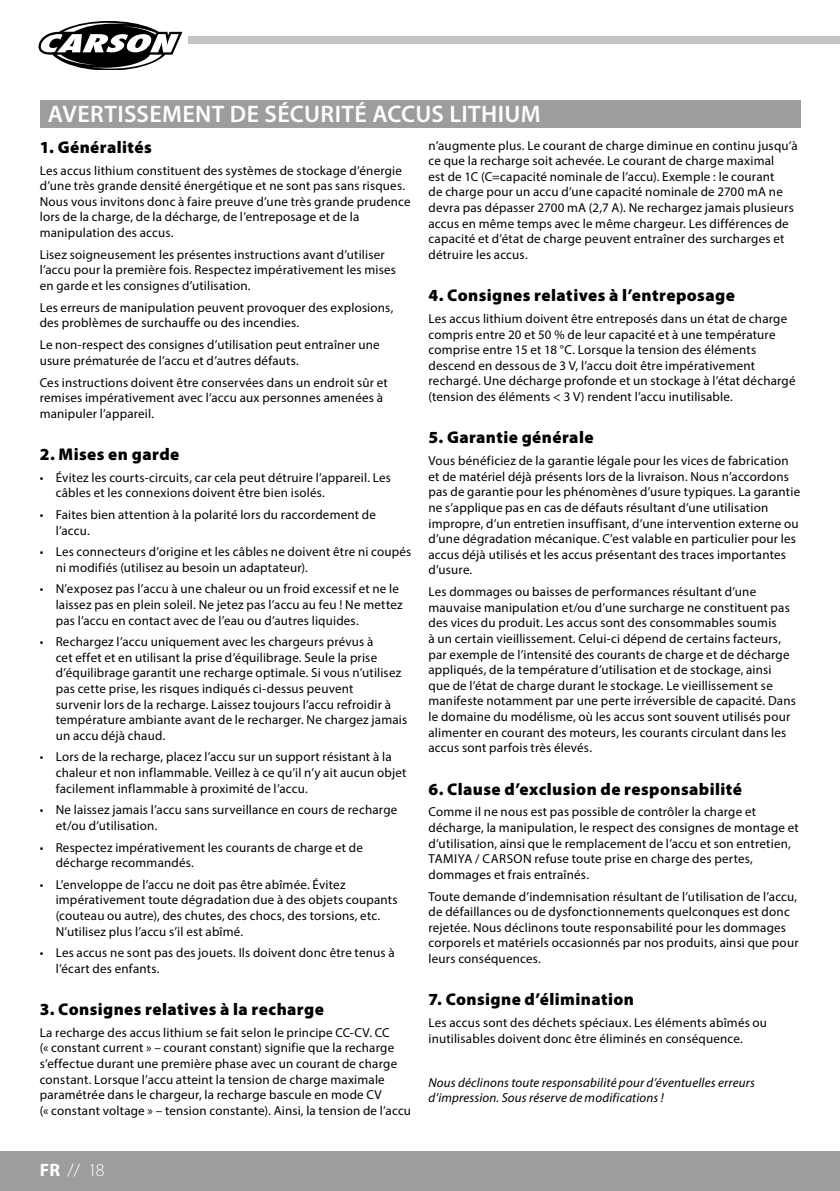
<style>
.page{position:relative;width:840px;height:1191px;background:#fff}
.page>*{position:absolute;margin:0;border:0;box-sizing:border-box;transform-origin:0 0}
.t1{font:600 24px "Myriad Pro";letter-spacing:.015em;color:#fff}
.t2{font:300 18px "Myriad Pro";color:#fff}
.t3{font:900 17px "Myriad Pro";letter-spacing:.025em;color:#000}
.t4{font:13px/15.6px "Myriad Pro";letter-spacing:.015em;color:#000}
.t5{font:italic 13px/15.6px "Myriad Pro";letter-spacing:.015em;color:#000}
.s1{font-weight:700}
</style>
<div class="page">
<div style="left:0;top:1151px;width:839px;height:40px;background:#9c9d9d"></div>
<hr style="left:839px;top:1151px;width:1px;height:40px;background:#9c9d9d">
<div style="left:188px;top:36px;width:651px;height:8px;background:#c5c6c6"></div>
<svg style="left:38px;top:21px;width:145px;height:48px"></svg>
<div style="left:40px;top:100px;width:759px;height:28px;background:#9c9d9d"></div>
<h1 class="t1" style="left:48px;top:99px;width:494px">AVERTISSEMENT DE SÉCURITÉ ACCUS LITHIUM</h1>
<h3 class="t3" style="left:40px;top:136px;width:113px">1. Généralités</h3>
<p class="t4" style="left:40px;top:162px;width:372px">Les accus lithium constituent des systèmes de stockage d’énergie d’une très grande densité énergétique et ne sont pas sans risques.<br>Nous vous invitons donc à faire preuve d’une très grande prudence lors de la charge, de la décharge, de l’entreposage et de la manipulation des accus.</p>
<p class="t4" style="left:40px;top:246px;width:357px">Lisez soigneusement les présentes instructions avant d’utiliser l’accu pour la première fois. Respectez impérativement les mises en garde et les consignes d’utilisation.</p>
<p class="t4" style="left:40px;top:299px;width:355px">Les erreurs de manipulation peuvent provoquer des explosions, des problèmes de surchauffe ou des incendies.</p>
<p class="t4" style="left:40px;top:337px;width:341px">Le non-respect des consignes d’utilisation peut entraîner une usure prématurée de l’accu et d’autres défauts.</p>
<p class="t4" style="left:40px;top:374px;width:349px">Ces instructions doivent être conservées dans un endroit sûr et remises impérativement avec l’accu aux personnes amenées à manipuler l’appareil.</p>
<h3 class="t3" style="left:40px;top:443px;width:141px">2. Mises en garde</h3>
<p class="t4" style="left:56px;top:469px;width:336px;text-indent:-16px">• Évitez les courts-circuits, car cela peut détruire l’appareil. Les câbles et les connexions doivent être bien isolés.</p>
<p class="t4" style="left:56px;top:506px;width:321px;text-indent:-16px">• Faites bien attention à la polarité lors du raccordement de l’accu.</p>
<p class="t4" style="left:56px;top:544px;width:357px;text-indent:-16px">• Les connecteurs d’origine et les câbles ne doivent être ni coupés ni modifiés (utilisez au besoin un adaptateur).</p>
<p class="t4" style="left:56px;top:581px;width:348px;text-indent:-16px">• N’exposez pas l’accu à une chaleur ou un froid excessif et ne le laissez pas en plein soleil. Ne jetez pas l’accu au feu ! Ne mettez pas l’accu en contact avec de l’eau ou d’autres liquides.</p>
<p class="t4" style="left:56px;top:634px;width:353px;text-indent:-16px">• Rechargez l’accu uniquement avec les chargeurs prévus à<br>cet effet et en utilisant la prise d’équilibrage. Seule la prise d’équilibrage garantit une recharge optimale. Si vous n’utilisez pas cette prise, les risques indiqués ci-dessus peuvent<br>survenir lors de la recharge. Laissez toujours l’accu refroidir à température ambiante avant de le recharger. Ne chargez jamais un accu déjà chaud.</p>
<p class="t4" style="left:56px;top:749px;width:352px;text-indent:-16px">• Lors de la recharge, placez l’accu sur un support résistant à la chaleur et non inflammable. Veillez à ce qu’il n’y ait aucun objet facilement inflammable à proximité de l’accu.</p>
<p class="t4" style="left:56px;top:802px;width:343px;text-indent:-16px">• Ne laissez jamais l’accu sans surveillance en cours de recharge et/ou d’utilisation.</p>
<p class="t4" style="left:56px;top:839px;width:308px;text-indent:-16px">• Respectez impérativement les courants de charge et de décharge recommandés.</p>
<p class="t4" style="left:56px;top:876px;width:343px;text-indent:-16px">• L’enveloppe de l’accu ne doit pas être abîmée. Évitez impérativement toute dégradation due à des objets coupants (couteau ou autre), des chutes, des chocs, des torsions, etc.<br>N’utilisez plus l’accu s’il est abîmé.</p>
<p class="t4" style="left:56px;top:944px;width:340px;text-indent:-16px">• Les accus ne sont pas des jouets. Ils doivent donc être tenus à l’écart des enfants.</p>
<h3 class="t3" style="left:40px;top:998px;width:285px">3. Consignes relatives à la recharge</h3>
<p class="t4" style="left:40px;top:1024px;width:373px">La recharge des accus lithium se fait selon le principe CC-CV. CC<br>(« constant current » – courant constant) signifie que la recharge s’effectue durant une première phase avec un courant de charge constant. Lorsque l’accu atteint la tension de charge maximale paramétrée dans le chargeur, la recharge bascule en mode CV<br>(« constant voltage » – tension constante). Ainsi, la tension de l’accu</p>
<p class="t4" style="left:428px;top:137px;width:370px">n’augmente plus. Le courant de charge diminue en continu jusqu’à ce que la recharge soit achevée. Le courant de charge maximal<br>est de 1C (C=capacité nominale de l’accu). Exemple : le courant<br>de charge pour un accu d’une capacité nominale de 2700 mA ne devra pas dépasser 2700 mA (2,7 A). Ne rechargez jamais plusieurs accus en même temps avec le même chargeur. Les différences de capacité et d’état de charge peuvent entraîner des surcharges et détruire les accus.</p>
<h3 class="t3" style="left:428px;top:284px;width:307px">4. Consignes relatives à l’entreposage</h3>
<p class="t4" style="left:428px;top:311px;width:368px">Les accus lithium doivent être entreposés dans un état de charge compris entre 20 et 50 % de leur capacité et à une température comprise entre 15 et 18 °C. Lorsque la tension des éléments descend en dessous de 3 V, l’accu doit être impérativement rechargé. Une décharge profonde et un stockage à l’état déchargé (tension des éléments &lt; 3 V) rendent l’accu inutilisable.</p>
<h3 class="t3" style="left:428px;top:426px;width:166px">5. Garantie générale</h3>
<p class="t4" style="left:428px;top:453px;width:373px">Vous bénéficiez de la garantie légale pour les vices de fabrication et de matériel déjà présents lors de la livraison. Nous n’accordons pas de garantie pour les phénomènes d’usure typiques. La garantie ne s’applique pas en cas de défauts résultant d’une utilisation impropre, d’un entretien insuffisant, d’une intervention externe ou d’une dégradation mécanique. C’est valable en particulier pour les accus déjà utilisés et les accus présentant des traces importantes d’usure.</p>
<p class="t4" style="left:428px;top:584px;width:368px">Les dommages ou baisses de performances résultant d’une mauvaise manipulation et/ou d’une surcharge ne constituent pas des vices du produit. Les accus sont des consommables soumis<br>à un certain vieillissement. Celui-ci dépend de certains facteurs, par exemple de l’intensité des courants de charge et de décharge appliqués, de la température d’utilisation et de stockage, ainsi que de l’état de charge durant le stockage. Le vieillissement se manifeste notamment par une perte irréversible de capacité. Dans le domaine du modélisme, où les accus sont souvent utilisés pour alimenter en courant des moteurs, les courants circulant dans les accus sont parfois très élevés.</p>
<h3 class="t3" style="left:428px;top:777px;width:315px">6. Clause d’exclusion de responsabilité</h3>
<p class="t4" style="left:428px;top:804px;width:372px">Comme il ne nous est pas possible de contrôler la charge et décharge, la manipulation, le respect des consignes de montage et d’utilisation, ainsi que le remplacement de l’accu et son entretien, TAMIYA / CARSON refuse toute prise en charge des pertes, dommages et frais entraînés.</p>
<p class="t4" style="left:428px;top:888px;width:371px">Toute demande d’indemnisation résultant de l’utilisation de l’accu, de défaillances ou de dysfonctionnements quelconques est donc rejetée. Nous déclinons toute responsabilité pour les dommages corporels et matériels occasionnés par nos produits, ainsi que pour leurs conséquences.</p>
<h3 class="t3" style="left:428px;top:988px;width:207px">7. Consigne d’élimination</h3>
<p class="t4" style="left:428px;top:1014px;width:340px">Les accus sont des déchets spéciaux. Les éléments abîmés ou inutilisables doivent donc être éliminés en conséquence.</p>
<p class="t5" style="left:428px;top:1074px;width:328px">Nous déclinons toute responsabilité pour d’éventuelles erreurs d’impression. Sous réserve de modifications !</p>
<h2 class="t2" style="left:40px;top:1159px;width:66px"><span class="s1">FR</span> // 18</h2>
</div>
